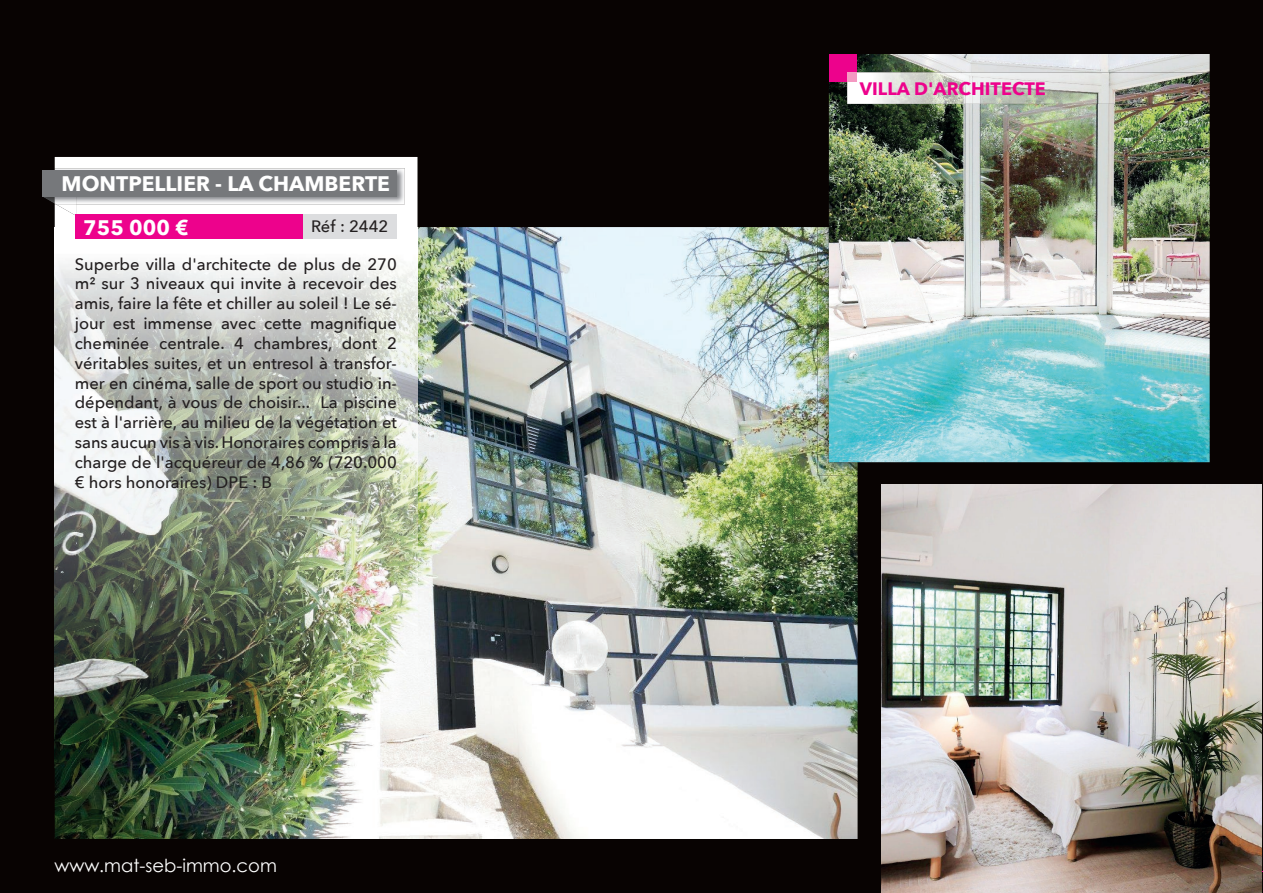
<style>
.page{position:relative;width:1263px;height:893px;background:#080302}
.page>*{position:absolute;margin:0;border:0;box-sizing:border-box;transform-origin:0 0}
.t1{font:700 21px "Avenir Next";color:#fff}
.t2{font:18px "Century Gothic";color:#fff}
.t3{font:700 18px "Avenir Next";color:#ed028c}
.t4{font:500 16.5px/19.8px "Avenir Next";color:#231f20;text-align:justify}
</style>
<div class="page">
<hr style="left:1172px;top:871px;width:91px;height:1px;background:#ed028c">
<img style="left:55px;top:227px;width:802px;height:612px">
<img style="left:55px;top:227px;width:362px;height:540px">
<svg style="left:54px;top:157px;width:363px;height:70px;background:#fbf5f9"></svg>
<div style="left:75px;top:215px;width:234px;height:24px;background:#ed028c"></div>
<img style="left:54px;top:168px;width:351px;height:36px">
<img style="left:42px;top:196px;width:13px;height:7px">
<img style="left:55px;top:196px;width:21px;height:8px">
<div style="left:42px;top:170px;width:355px;height:26px;background:#76787b"></div>
<img style="left:828px;top:101px;width:1px;height:116px">
<img style="left:857px;top:462px;width:311px;height:13px">
<img style="left:817px;top:227px;width:40px;height:248px">
<img style="left:829px;top:54px;width:381px;height:408px">
<img style="left:881px;top:485px;width:381px;height:408px">
<div style="left:303px;top:215px;width:94px;height:24px;background:#dcdddf"></div>
<div style="left:829px;top:54px;width:27px;height:28px;background:#ed028c"></div>
<img style="left:847px;top:72px;width:363px;height:32px">
<div style="left:847px;top:72px;width:9px;height:10px;background:#f499c2"></div>
<p class="t1" style="left:62px;top:165px;width:330px">MONTPELLIER - LA CHAMBERTE</p>
<p class="t1" style="left:83px;top:209px;width:107px">755 000 €</p>
<p class="t4" style="left:311px;top:216px;width:79px">Réf : 2442</p>
<p class="t4" style="left:75px;top:253px;width:324px">Superbe villa d'architecte de plus de 270 m² sur 3 niveaux qui invite à recevoir des amis, faire la fête et chiller au soleil ! Le sé&shy;jour est immense avec cette magnifique cheminée centrale. 4 chambres, dont 2 véritables suites, et un entresol à transfor&shy;mer en cinéma, salle de sport ou studio in&shy;dépendant, à vous de choisir... La piscine est à l'arrière, au milieu de la végétation et sans aucun vis à vis. Honoraires compris à la charge de l'acquéreur de 4,86 % (720.000 € hors honoraires) DPE : B</p>
<p class="t2" style="left:54px;top:854px;width:224px">www.mat-seb-immo.com</p>
<p class="t3" style="left:860px;top:73px;width:187px">VILLA D'ARCHITECTE</p>
</div>
